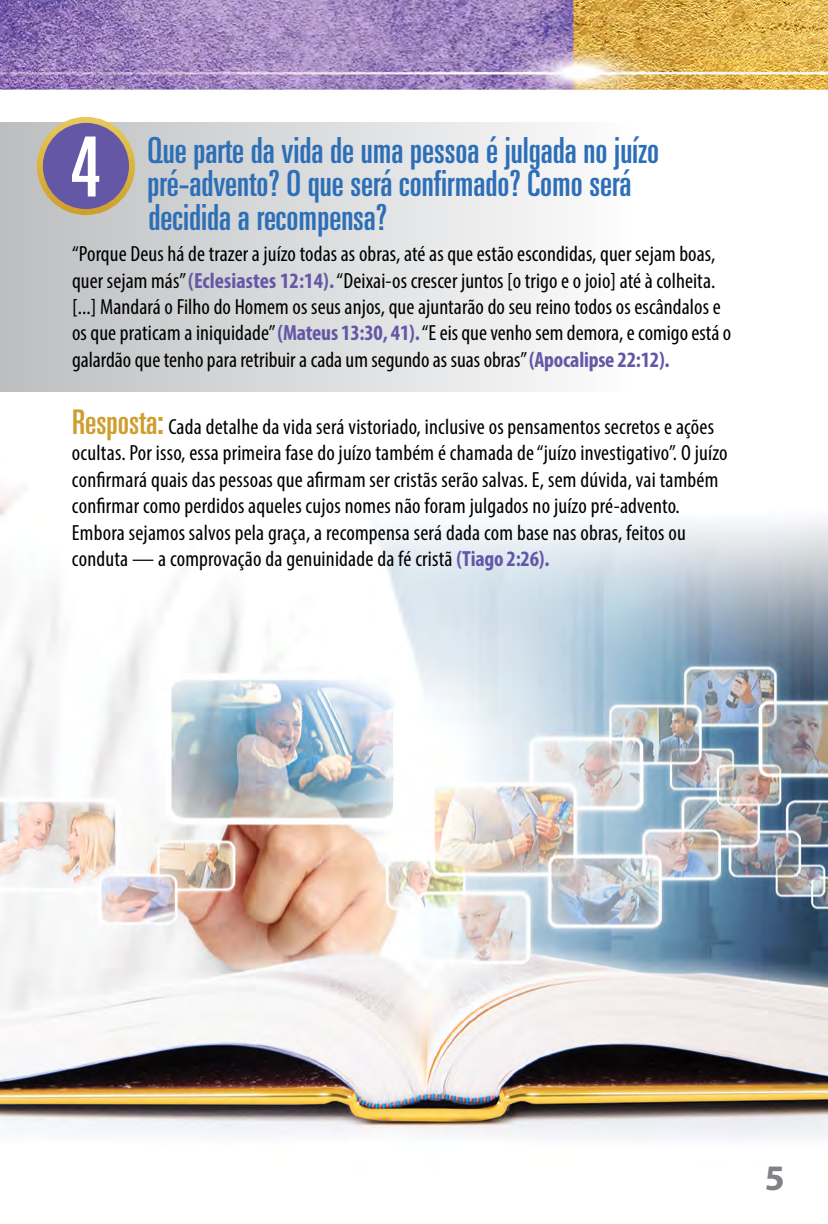
<style>
.page{position:relative;width:828px;height:1224px;background:#fff}
.page>*{position:absolute;margin:0;border:0;box-sizing:border-box;transform-origin:0 0}
.t1{font:ultra-condensed 83px "Univers";color:#fff}
.t2{font:ultra-condensed 36px/34px "Univers";color:#2d6fb7}
.t3{font:700 36px "Myriad Pro";color:#808285}
.t4{font:condensed 22px/26.4px "Myriad Pro";letter-spacing:.005em;color:#000}
.s1{font-weight:700;color:#6458a6}
.s2{font-family:"Univers";font-stretch:ultra-condensed;font-size:34px;color:#cf9e2d}
</style>
<div class="page">
<img style="left:0;top:492px;width:828px;height:647px">
<img style="left:0;top:0;width:828px;height:123px">
<div style="left:0;top:123px;width:628px;height:269px;background:linear-gradient(to right,#bcbebf,#fcfcfc)"></div>
<div style="left:40px;top:120px;width:92px;height:92px;background:#6458a6;border-radius:50%"></div>
<div style="left:37px;top:117px;width:98px;height:98px;border:6px solid #fff;border-radius:50%"></div>
<h1 class="t1" style="left:70px;top:120px;width:32px">4</h1>
<h2 class="t2" style="left:147px;top:133px;width:513px">Que parte da vida de uma pessoa é julgada no juízo pré-advento? O que será confirmado? Como será decidida a recompensa?</h2>
<p class="t4" style="left:72px;top:240px;width:661px">“Porque Deus há de trazer a juízo todas as obras, até as que estão escondidas, quer sejam boas, quer sejam más” <span class="s1">(Eclesiastes 12:14).</span> “Deixai-os crescer juntos [o trigo e o joio] até à colheita. [...] Mandará o Filho do Homem os seus anjos, que ajuntarão do seu reino todos os escândalos e os que praticam a iniquidade” <span class="s1">(Mateus 13:30, 41).</span> “E eis que venho sem demora, e comigo está o galardão que tenho para retribuir a cada um segundo as suas obras” <span class="s1">(Apocalipse 22:12).</span></p>
<p class="t4" style="left:72px;top:413px;width:657px"><span class="s2">Resposta:</span> Cada detalhe da vida será vistoriado, inclusive os pensamentos secretos e ações ocultas. Por isso, essa primeira fase do juízo também é chamada de “juízo investigativo”. O juízo confirmará quais das pessoas que afirmam ser cristãs serão salvas. E, sem dúvida, vai também confirmar como perdidos aqueles cujos nomes não foram julgados no juízo pré-advento.<br>Embora sejamos salvos pela graça, a recompensa será dada com base nas obras, feitos ou conduta — a comprovação da genuinidade da fé cristã <span class="s1">(Tiago 2:26).</span></p>
<h2 class="t3" style="left:765px;top:1155px;width:21px">5</h2>
</div>
